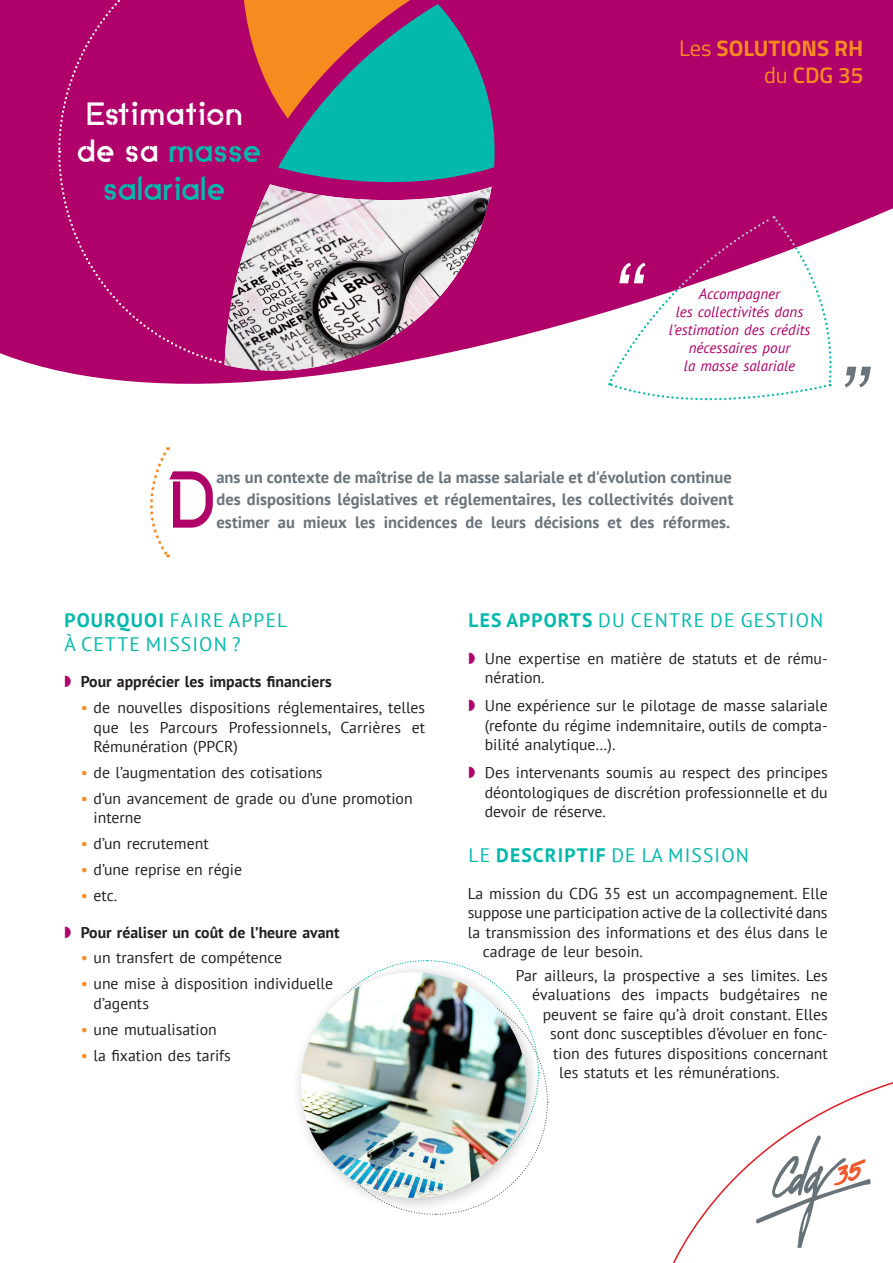
<style>
.page{position:relative;width:893px;height:1263px;background:#fff}
.page>*{position:absolute;margin:0;border:0;box-sizing:border-box;transform-origin:0 0}
.Texte{font:italic 90.9px "A Udimat";color:#fff}
.Texte-2{font:italic 90.9px "A Udimat";color:#6a747b}
.Introduction{font:82.35px "Anklada Novaz original";color:#b0016a;scale:.9 1}
.t1{font:33px/37.5px "Anklada Novaz original";color:#fff;text-align:center}
.t2{font:700 22.5px/27px "Titillium";color:#f68b1f;text-align:right}
.Titre{font:19.5px/23.4px "PT Sans";letter-spacing:.06em;color:#03b9ac}
.Introduction-2{font:700 16.5px/22.5px "PT Sans";color:#6a747b;text-align:justify}
.Texte-3{font:15.75px/19.5px "PT Sans";color:#231f20;text-align:justify}
.t3{font:700 15.75px "PT Sans";color:#231f20}
.Texte-4{font:italic 15px/18px "PT Sans";color:#b0016a;text-align:center}
.s1{color:#03b9ac}
.s2{font-weight:400}
.s3{font-weight:600}
.s4{font-weight:700}
.s5{color:#f68b1f}
</style>
<div class="page">
<svg style="left:0;top:0;width:893px;height:384px;background:#bb257f"></svg>
<svg style="left:608px;top:215px;width:225px;height:186px"></svg>
<svg style="left:150px;top:447px;width:20px;height:110px"></svg>
<svg style="left:57px;top:0;width:438px;height:364px;background:#903572"></svg>
<img style="left:225px;top:184px;width:267px;height:187px">
<div style="left:291px;top:962px;width:251px;height:251px;background:#231f20;opacity:.25"></div>
<svg style="left:301px;top:972px;width:225px;height:226px"></svg>
<img style="left:301px;top:972px;width:225px;height:226px;border-radius:113px">
<svg style="left:673px;top:1082px;width:220px;height:181px"></svg>
<p class="t1" style="left:77px;top:92px;width:187px">Estimation de sa <span class="s1">masse salariale</span></p>
<p class="t2" style="left:679px;top:33px;width:186px"><span class="s2">Les</span> SOLUTIONS RH <span class="s2">du</span> <span class="s3">CDG 35</span></p>
<p class="Texte" style="left:612px;top:242px;width:32px">“</p>
<p class="Texte-4" style="left:669px;top:284px;width:143px">Accompagner<br>les collectivités dans l’estimation des crédits nécessaires pour<br>la masse salariale</p>
<p class="Texte-2" style="left:837px;top:346px;width:32px">”</p>
<p class="Introduction" style="left:169px;top:443px;width:54px">D</p>
<p class="Introduction-2" style="left:216px;top:465px;width:518px">ans un contexte de maîtrise de la masse salariale et d'évolution continue des dispositions législatives et réglementaires, les collectivités doivent estimer au mieux les incidences de leurs décisions et des réformes.</p>
<p class="Titre" style="left:65px;top:608px;width:224px"><span class="s4">POURQUOI</span> FAIRE APPEL<br>À CETTE MISSION ?</p>
<p class="t3" style="left:81px;top:671px;width:252px">Pour apprécier les impacts financiers</p>
<p class="Texte-3" style="left:94px;top:697px;width:333px;text-indent:-13px"><span class="s5">•</span> de nouvelles dispositions réglementaires, telles que les Parcours Professionnels, Carrières et Rémunération (PPCR)</p>
<p class="Texte-3" style="left:81px;top:762px;width:243px"><span class="s5">•</span> de l’augmentation des cotisations</p>
<p class="Texte-3" style="left:94px;top:788px;width:321px;text-indent:-13px"><span class="s5">•</span> d’un avancement de grade ou d’une promotion interne</p>
<p class="Texte-3" style="left:81px;top:833px;width:129px"><span class="s5">•</span> d’un recrutement</p>
<p class="Texte-3" style="left:81px;top:859px;width:163px"><span class="s5">•</span> d’une reprise en régie</p>
<p class="Texte-3" style="left:81px;top:885px;width:38px"><span class="s5">•</span> etc.</p>
<p class="t3" style="left:81px;top:921px;width:260px">Pour réaliser un coût de l’heure avant</p>
<p class="Texte-3" style="left:81px;top:948px;width:203px"><span class="s5">•</span> un transfert de compétence</p>
<p class="Texte-3" style="left:94px;top:974px;width:241px;text-indent:-13px"><span class="s5">•</span> une mise à disposition individuelle d’agents</p>
<p class="Texte-3" style="left:81px;top:1019px;width:138px"><span class="s5">•</span> une mutualisation</p>
<p class="Texte-3" style="left:81px;top:1045px;width:152px"><span class="s5">•</span> la fixation des tarifs</p>
<p class="Titre" style="left:468px;top:608px;width:356px"><span class="s4">LES APPORTS</span> DU CENTRE DE GESTION</p>
<p class="Texte-3" style="left:485px;top:648px;width:344px">Une expertise en matière de statuts et de rému&shy;nération.</p>
<p class="Texte-3" style="left:485px;top:696px;width:344px">Une expérience sur le pilotage de masse salariale (refonte du régime indemnitaire, outils de compta&shy;bilité analytique…).</p>
<p class="Texte-3" style="left:485px;top:763px;width:345px">Des intervenants soumis au respect des principes déontologiques de discrétion professionnelle et du devoir de réserve.</p>
<p class="Titre" style="left:468px;top:843px;width:282px">LE <span class="s4">DESCRIPTIF</span> DE LA MISSION</p>
<p class="Texte-3" style="left:468px;top:883px;width:362px">La mission du CDG 35 est un accompagnement. Elle</p>
<p class="Texte-3" style="left:468px;top:902px;width:361px">suppose une participation active de la collectivité dans</p>
<p class="Texte-3" style="left:468px;top:922px;width:362px">la transmission des informations et des élus dans le</p>
<p class="Texte-3" style="left:483px;top:941px;width:162px">cadrage de leur besoin.</p>
<p class="Texte-3" style="left:516px;top:965px;width:314px">Par ailleurs, la prospective a ses limites. Les</p>
<p class="Texte-3" style="left:532px;top:985px;width:297px">évaluations des impacts budgétaires ne</p>
<p class="Texte-3" style="left:543px;top:1004px;width:287px">peuvent se faire qu’à droit constant. Elles</p>
<p class="Texte-3" style="left:550px;top:1024px;width:279px">sont donc susceptibles d’évoluer en fonc-</p>
<p class="Texte-3" style="left:553px;top:1043px;width:276px">tion des futures dispositions concernant</p>
<p class="Texte-3" style="left:559px;top:1063px;width:222px">les statuts et les rémunérations.</p>
</div>
